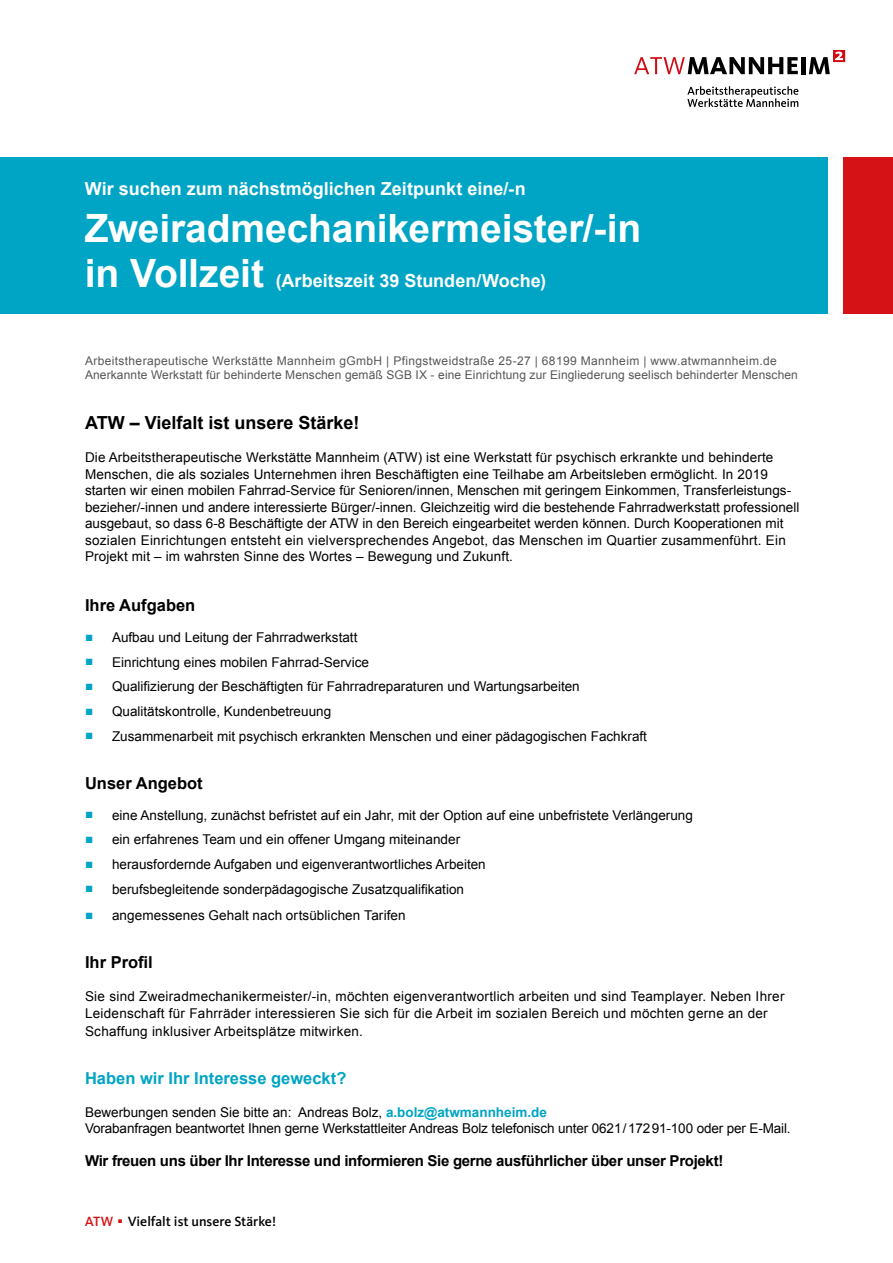
<style>
.page{position:relative;width:893px;height:1263px;background:#fff}
.page>*{position:absolute;margin:0;border:0;box-sizing:border-box;transform-origin:0 0}
.t1{font:700 39px "Arial";letter-spacing:-.005em;color:#fff}
.t2{font:700 18px "Arial";color:#fff}
.t3{font:700 18px "Arial";color:#000}
.t4{font:700 16.5px "Arial";color:#000}
.t5{font:700 16.5px "Arial";color:#00a4c4}
.t6{font:700 15px "Arial";letter-spacing:-.02em;color:#000}
.t7{font:500 13.95px "Kievit OT";color:#000}
.t8{font:13.5px/16.5px "Arial";color:#000}
.t9{font:13.5px/16.5px "Arial";letter-spacing:.02em;color:#000}
.t10{font:12px/14.4px "Arial";letter-spacing:.01em;color:#575756}
.s1{font-size:39px}
.s2{color:#00a4c4}
.s3{font-weight:700;color:#00a4c4}
.s4{color:#d51317}
</style>
<div class="page">
<div style="left:0;top:157px;width:828px;height:157px;background:#00a4c4"></div>
<div style="left:844px;top:157px;width:49px;height:157px;background:#d51317"></div>
<svg style="left:634px;top:57px;width:164px;height:17px"></svg>
<div style="left:801px;top:57px;width:5px;height:17px;background:#000"></div>
<svg style="left:809px;top:50px;width:36px;height:24px"></svg>
<svg style="left:687px;top:86px;width:112px;height:21px"></svg>
<h2 class="t2" style="left:85px;top:177px;width:442px">Wir suchen zum nächstmöglichen Zeitpunkt eine/-n</h2>
<h1 class="t1" style="left:85px;top:202px;width:558px">Zweiradmechanikermeister/-in</h1>
<h2 class="t2" style="left:85px;top:268px;width:463px"><span class="s1">in Vollzeit</span> (Arbeitszeit 39 Stunden/Woche)</h2>
<p class="t10" style="left:85px;top:353px;width:714px">Arbeitstherapeutische Werkstätte Mannheim gGmbH | Pfingstweidstraße 25-27 | 68199 Mannheim | www.atwmannheim.de<br>Anerkannte Werkstatt für behinderte Menschen gemäß SGB IX - eine Einrichtung zur Eingliederung seelisch behinderter Menschen</p>
<h2 class="t3" style="left:85px;top:411px;width:276px">ATW – Vielfalt ist unsere Stärke!</h2>
<p class="t8" style="left:85px;top:449px;width:716px">Die Arbeitstherapeutische Werkstätte Mannheim (ATW) ist eine Werkstatt für psychisch erkrankte und behinderte Menschen, die als soziales Unternehmen ihren Beschäftigten eine Teilhabe am Arbeitsleben ermöglicht. In 2019 starten wir einen mobilen Fahrrad-Service für Senioren/innen, Menschen mit geringem Einkommen, Transferleistungs&shy;bezieher/-innen und andere interessierte Bürger/-innen. Gleichzeitig wird die bestehende Fahrradwerkstatt professionell ausgebaut, so dass 6-8 Beschäftigte der ATW in den Bereich eingearbeitet werden können. Durch Kooperationen mit sozialen Einrichtungen entsteht ein vielversprechendes Angebot, das Menschen im Quartier zusammenführt. Ein Projekt mit – im wahrsten Sinne des Wortes – Bewegung und Zukunft.</p>
<p class="t4" style="left:85px;top:595px;width:112px">Ihre Aufgaben</p>
<p class="t8" style="left:85px;top:629px;width:274px"><span class="s2">■</span> Aufbau und Leitung der Fahrradwerkstatt</p>
<p class="t8" style="left:85px;top:654px;width:286px"><span class="s2">■</span> Einrichtung eines mobilen Fahrrad-Service</p>
<p class="t8" style="left:85px;top:679px;width:496px"><span class="s2">■</span> Qualifizierung der Beschäftigten für Fahrradreparaturen und Wartungsarbeiten</p>
<p class="t8" style="left:85px;top:703px;width:248px"><span class="s2">■</span> Qualitätskontrolle, Kundenbetreuung</p>
<p class="t8" style="left:85px;top:728px;width:563px"><span class="s2">■</span> Zusammenarbeit mit psychisch erkrankten Menschen und einer pädagogischen Fachkraft</p>
<p class="t4" style="left:85px;top:772px;width:119px">Unser Angebot</p>
<p class="t8" style="left:85px;top:807px;width:609px"><span class="s2">■</span> eine Anstellung, zunächst befristet auf ein Jahr, mit der Option auf eine unbefristete Verlängerung</p>
<p class="t8" style="left:85px;top:831px;width:377px"><span class="s2">■</span> ein erfahrenes Team und ein offener Umgang miteinander</p>
<p class="t8" style="left:85px;top:856px;width:402px"><span class="s2">■</span> herausfordernde Aufgaben und eigenverantwortliches Arbeiten</p>
<p class="t8" style="left:85px;top:881px;width:380px"><span class="s2">■</span> berufsbegleitende sonderpädagogische Zusatzqualifikation</p>
<p class="t8" style="left:85px;top:907px;width:322px"><span class="s2">■</span> angemessenes Gehalt nach ortsüblichen Tarifen</p>
<p class="t4" style="left:85px;top:952px;width:69px">Ihr Profil</p>
<p class="t9" style="left:85px;top:988px;width:701px">Sie sind Zweiradmechanikermeister/-in, möchten eigenverantwortlich arbeiten und sind Teamplayer. Neben Ihrer<br>Leidenschaft für Fahrräder interessieren Sie sich für die Arbeit im sozialen Bereich und möchten gerne an der</p>
<p class="t9" style="left:85px;top:1023px;width:279px">Schaffung inklusiver Arbeitsplätze mitwirken.</p>
<p class="t5" style="left:85px;top:1067px;width:263px">Haben wir Ihr Interesse geweckt?</p>
<p class="t8" style="left:85px;top:1104px;width:707px">Bewerbungen senden Sie bitte an: Andreas Bolz, <span class="s3">a.bolz@atwmannheim.de<br></span>Vorabanfragen beantwortet Ihnen gerne Werkstattleiter Andreas Bolz telefonisch unter 0621/17291-100 oder per E-Mail.</p>
<p class="t6" style="left:85px;top:1151px;width:640px">Wir freuen uns über Ihr Interesse und informieren Sie gerne ausführlicher über unser Projekt!</p>
<p class="t7" style="left:85px;top:1213px;width:193px"><span class="s4">ATW</span> <sup>■</sup> Vielfalt ist unsere Stärke!</p>
</div>
